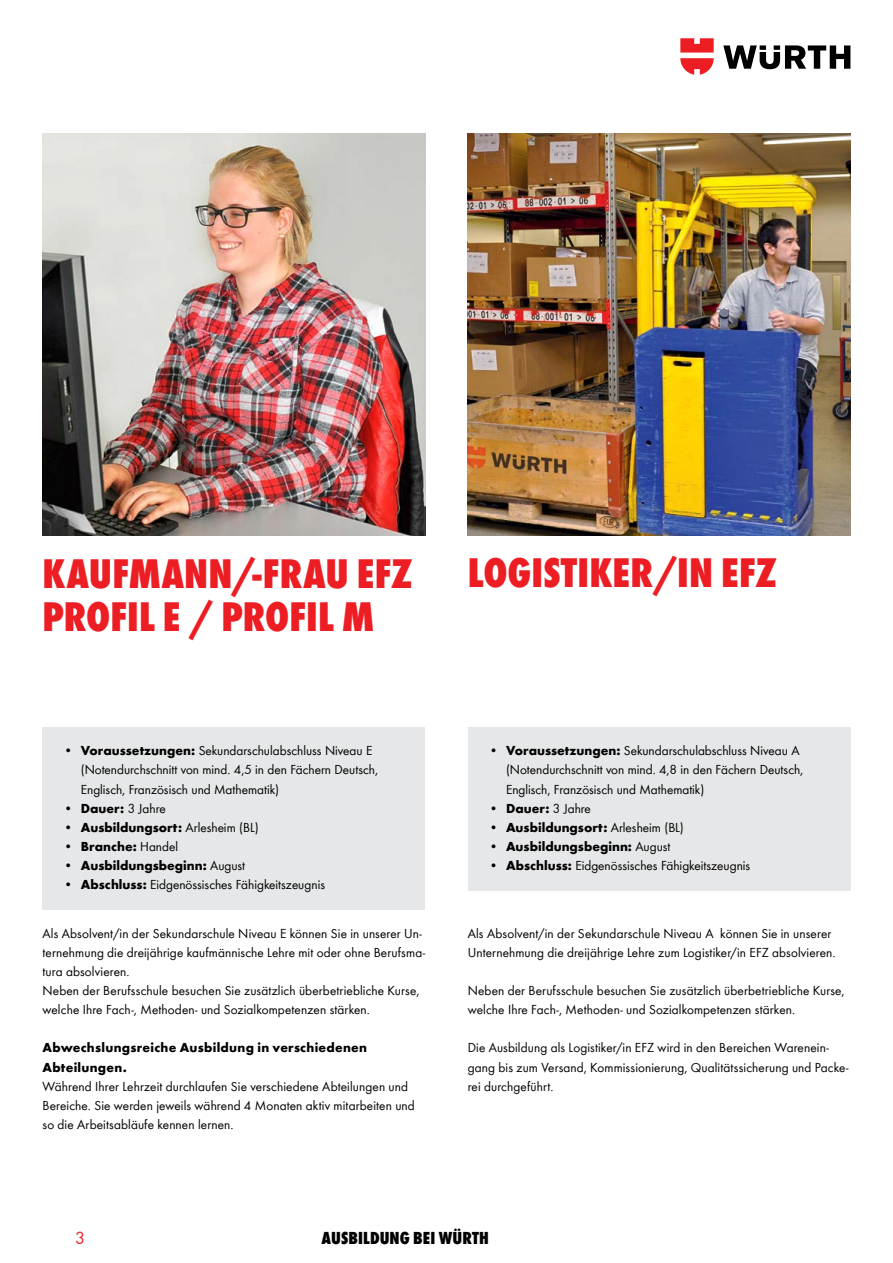
<style>
.page{position:relative;width:893px;height:1263px;background:#fff}
.page>*{position:absolute;margin:0;border:0;box-sizing:border-box;transform-origin:0 0}
.t1{font:800 condensed 42.75px/43px "Wuerth";letter-spacing:.005em;color:#ed1d24}
.t2{font:800 condensed 18px "Wuerth";letter-spacing:.005em;color:#000}
.t3{font:18px "Wuerth";color:#ed1d24}
.t4{font:13.5px/19.2px "Wuerth";letter-spacing:.005em;color:#000}
.t5{font:700 13.5px "Wuerth";color:#000}
.t6{font:700 13.5px/19.2px "Wuerth";letter-spacing:.02em;color:#000}
.s1{font-weight:700}
.s2{font-weight:400}
</style>
<div class="page">
<svg style="left:723px;top:45px;width:127px;height:24px"></svg>
<svg style="left:680px;top:38px;width:34px;height:37px"></svg>
<div style="left:43px;top:727px;width:382px;height:182px;background:#e6e7e8"></div>
<div style="left:468px;top:727px;width:382px;height:164px;background:#e6e7e8"></div>
<img style="left:43px;top:134px;width:382px;height:402px">
<img style="left:468px;top:134px;width:382px;height:402px">
<h1 class="t1" style="left:43px;top:550px;width:372px">KAUFMANN/-FRAU EFZ<br>PROFIL E / PROFIL M</h1>
<p class="t4" style="left:81px;top:740px;width:299px;text-indent:-17px"><span class="s1">• Voraussetzungen:</span> Sekundarschulabschluss Niveau E (Notendurchschnitt von mind. 4,5 in den Fächern Deutsch,<br>Englisch, Französisch und Mathematik)</p>
<p class="t5" style="left:64px;top:798px;width:103px">• Dauer: <span class="s2">3 Jahre</span></p>
<p class="t5" style="left:64px;top:817px;width:196px">• Ausbildungsort: <span class="s2">Arlesheim (BL)</span></p>
<p class="t5" style="left:64px;top:836px;width:116px">• Branche: <span class="s2">Handel</span></p>
<p class="t5" style="left:64px;top:856px;width:183px">• Ausbildungsbeginn: <span class="s2">August</span></p>
<p class="t4" style="left:64px;top:874px;width:263px"><span class="s1">• Abschluss:</span> Eidgenössisches Fähigkeitszeugnis</p>
<p class="t4" style="left:43px;top:923px;width:384px">Als Absolvent/in der Sekundarschule Niveau E können Sie in unserer Un&shy;ternehmung die dreijährige kaufmännische Lehre mit oder ohne Berufsma&shy;tura absolvieren.<br>Neben der Berufsschule besuchen Sie zusätzlich überbetriebliche Kurse, welche Ihre Fach-, Methoden- und Sozialkompetenzen stärken.</p>
<p class="t6" style="left:43px;top:1037px;width:326px">Abwechslungsreiche Ausbildung in verschiedenen<br>Abteilungen.</p>
<p class="t4" style="left:43px;top:1076px;width:374px">Während Ihrer Lehrzeit durchlaufen Sie verschiedene Abteilungen und<br>Bereiche. Sie werden jeweils während 4 Monaten aktiv mitarbeiten und so die Arbeitsabläufe kennen lernen.</p>
<h1 class="t1" style="left:468px;top:548px;width:311px">LOGISTIKER/IN EFZ</h1>
<p class="t4" style="left:506px;top:740px;width:299px;text-indent:-17px"><span class="s1">• Voraussetzungen:</span> Sekundarschulabschluss Niveau A (Notendurchschnitt von mind. 4,8 in den Fächern Deutsch,<br>Englisch, Französisch und Mathematik)</p>
<p class="t5" style="left:489px;top:798px;width:103px">• Dauer: <span class="s2">3 Jahre</span></p>
<p class="t5" style="left:489px;top:817px;width:196px">• Ausbildungsort: <span class="s2">Arlesheim (BL)</span></p>
<p class="t5" style="left:489px;top:836px;width:183px">• Ausbildungsbeginn: <span class="s2">August</span></p>
<p class="t4" style="left:489px;top:855px;width:263px"><span class="s1">• Abschluss:</span> Eidgenössisches Fähigkeitszeugnis</p>
<p class="t4" style="left:468px;top:923px;width:369px">Als Absolvent/in der Sekundarschule Niveau A können Sie in unserer<br>Unternehmung die dreijährige Lehre zum Logistiker/in EFZ absolvieren.</p>
<p class="t4" style="left:468px;top:980px;width:378px">Neben der Berufsschule besuchen Sie zusätzlich überbetriebliche Kurse, welche Ihre Fach-, Methoden- und Sozialkompetenzen stärken.</p>
<p class="t4" style="left:468px;top:1038px;width:382px">Die Ausbildung als Logistiker/in EFZ wird in den Bereichen Warenein&shy;gang bis zum Versand, Kommissionierung, Qualitätssicherung und Packe&shy;rei durchgeführt.</p>
<h2 class="t3" style="left:75px;top:1225px;width:11px">3</h2>
<h2 class="t2" style="left:322px;top:1225px;width:169px">AUSBILDUNG BEI WÜRTH</h2>
</div>
